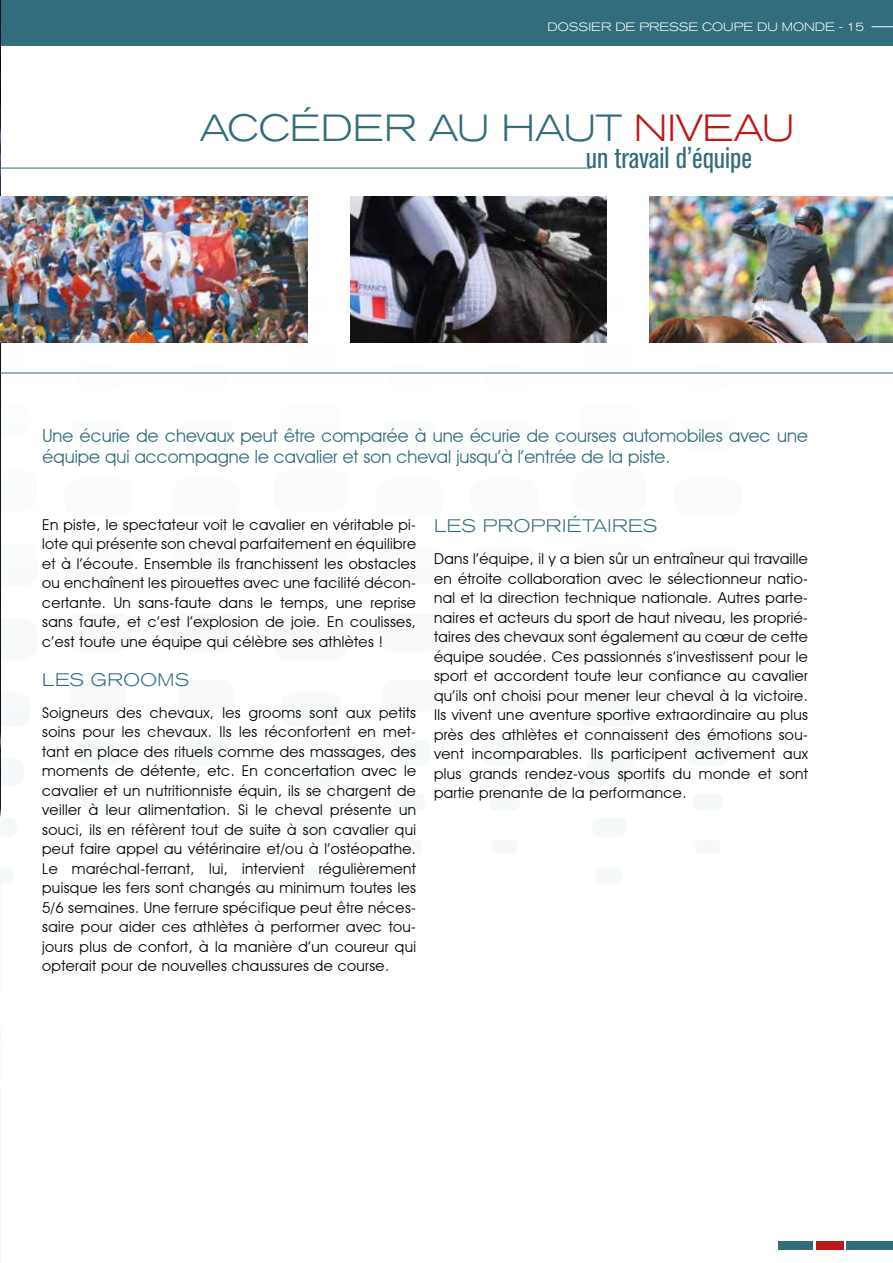
<style>
.page{position:relative;width:893px;height:1263px;background:#fff}
.page>*{position:absolute;margin:0;border:0;box-sizing:border-box;transform-origin:0 0}
.t1{font:300 expanded 37.5px "Akzidenz Grotesk BQ";color:#326d7d}
.t2{font:condensed 30px "Akzidenz Grotesk BQ";color:#326d7d}
.t3{font:18px/21px "Advantage";color:#326d7d}
.t4{font:300 expanded 18px "Akzidenz Grotesk BQ";letter-spacing:.025em;color:#326d7d}
.t5{font:15px/19.5px "Advantage";letter-spacing:.025em;color:#000;text-align:justify}
.t6{font:300 expanded 12px "Akzidenz Grotesk BQ";color:#fff}
.s1{color:#be1717}
</style>
<div class="page">
<div style="left:0;top:0;width:893px;height:45px;background:#326d7d"></div>
<div style="left:847px;top:1241px;width:46px;height:8px;background:#326d7d"></div>
<div style="left:816px;top:1241px;width:28px;height:8px;background:#be1717"></div>
<div style="left:779px;top:1241px;width:34px;height:8px;background:#326d7d"></div>
<svg style="left:872px;top:26px;width:21px;height:1px"></svg>
<div style="left:273px;top:469px;width:75px;height:43px;background:#fafcfc;border-radius:16px"></div>
<div style="left:572px;top:469px;width:75px;height:43px;background:#fafcfc;border-radius:16px"></div>
<div style="left:172px;top:478px;width:68px;height:39px;background:#fafcfc;border-radius:14px"></div>
<div style="left:470px;top:478px;width:68px;height:39px;background:#fafcfc;border-radius:14px"></div>
<div style="left:65px;top:478px;width:67px;height:39px;background:#fafcfc;border-radius:14px"></div>
<div style="left:376px;top:478px;width:67px;height:39px;background:#fafcfc;border-radius:14px"></div>
<div style="left:674px;top:478px;width:68px;height:39px;background:#fafcfc;border-radius:14px"></div>
<div style="left:273px;top:544px;width:75px;height:42px;background:#fafbfb;border-radius:16px"></div>
<div style="left:572px;top:544px;width:75px;height:42px;background:#fafbfb;border-radius:16px"></div>
<div style="left:172px;top:546px;width:68px;height:38px;background:#fafbfb;border-radius:14px"></div>
<div style="left:470px;top:546px;width:68px;height:38px;background:#fafbfb;border-radius:14px"></div>
<div style="left:65px;top:546px;width:67px;height:38px;background:#fafbfb;border-radius:14px"></div>
<div style="left:376px;top:546px;width:67px;height:38px;background:#fafbfb;border-radius:14px"></div>
<div style="left:674px;top:546px;width:68px;height:38px;background:#fafbfb;border-radius:14px"></div>
<div style="left:273px;top:618px;width:75px;height:43px;background:#f8fafa;border-radius:16px"></div>
<div style="left:572px;top:618px;width:75px;height:43px;background:#f8fafa;border-radius:16px"></div>
<div style="left:172px;top:613px;width:68px;height:39px;background:#f8fafa;border-radius:14px"></div>
<div style="left:470px;top:613px;width:68px;height:39px;background:#f8fafa;border-radius:14px"></div>
<div style="left:65px;top:613px;width:67px;height:39px;background:#f8fafa;border-radius:14px"></div>
<div style="left:376px;top:613px;width:67px;height:39px;background:#f8fafa;border-radius:14px"></div>
<div style="left:674px;top:613px;width:68px;height:39px;background:#f8fafa;border-radius:14px"></div>
<div style="left:281px;top:692px;width:60px;height:35px;background:#f6f9f9;border-radius:13px"></div>
<div style="left:579px;top:692px;width:61px;height:35px;background:#f6f9f9;border-radius:13px"></div>
<div style="left:179px;top:680px;width:54px;height:31px;background:#f7f9fa;border-radius:12px"></div>
<div style="left:477px;top:680px;width:55px;height:31px;background:#f7f9fa;border-radius:12px"></div>
<div style="left:71px;top:680px;width:55px;height:31px;background:#f7f9fa;border-radius:12px"></div>
<div style="left:382px;top:680px;width:55px;height:31px;background:#f7f9fa;border-radius:12px"></div>
<div style="left:680px;top:680px;width:55px;height:31px;background:#f7f9fa;border-radius:12px"></div>
<div style="left:287px;top:758px;width:48px;height:28px;background:#f6f9f9;border-radius:10px"></div>
<div style="left:585px;top:758px;width:49px;height:28px;background:#f6f9f9;border-radius:10px"></div>
<div style="left:184px;top:740px;width:44px;height:25px;background:#f6f9f9;border-radius:9px"></div>
<div style="left:482px;top:740px;width:44px;height:25px;background:#f6f9f9;border-radius:9px"></div>
<div style="left:77px;top:740px;width:43px;height:25px;background:#f6f9f9;border-radius:9px"></div>
<div style="left:387px;top:740px;width:44px;height:25px;background:#f6f9f9;border-radius:9px"></div>
<div style="left:686px;top:740px;width:44px;height:25px;background:#f6f9f9;border-radius:9px"></div>
<div style="left:294px;top:817px;width:34px;height:20px;background:#f6f9f9;border-radius:8px"></div>
<div style="left:592px;top:817px;width:34px;height:20px;background:#f6f9f9;border-radius:8px"></div>
<div style="left:191px;top:793px;width:30px;height:18px;background:#f6f9f9;border-radius:6px"></div>
<div style="left:489px;top:793px;width:31px;height:18px;background:#f6f9f9;border-radius:6px"></div>
<div style="left:83px;top:793px;width:31px;height:18px;background:#f6f9f9;border-radius:6px"></div>
<div style="left:394px;top:793px;width:31px;height:18px;background:#f6f9f9;border-radius:6px"></div>
<div style="left:692px;top:793px;width:31px;height:18px;background:#f6f9f9;border-radius:6px"></div>
<div style="left:297px;top:868px;width:28px;height:16px;background:#f6f9f9;border-radius:6px"></div>
<div style="left:595px;top:868px;width:28px;height:16px;background:#f6f9f9;border-radius:6px"></div>
<div style="left:193px;top:839px;width:26px;height:15px;background:#f6f9f9;border-radius:5px"></div>
<div style="left:492px;top:839px;width:25px;height:15px;background:#f6f9f9;border-radius:5px"></div>
<div style="left:86px;top:839px;width:25px;height:15px;background:#f6f9f9;border-radius:5px"></div>
<div style="left:397px;top:839px;width:25px;height:15px;background:#f6f9f9;border-radius:5px"></div>
<div style="left:695px;top:839px;width:25px;height:15px;background:#f6f9f9;border-radius:5px"></div>
<svg style="left:595px;top:246px;width:28px;height:16px"></svg>
<div style="left:179px;top:419px;width:54px;height:31px;background:#fbfcfc;border-radius:12px"></div>
<div style="left:477px;top:419px;width:55px;height:31px;background:#fbfcfc;border-radius:12px"></div>
<div style="left:71px;top:419px;width:55px;height:31px;background:#fbfcfc;border-radius:12px"></div>
<div style="left:382px;top:419px;width:55px;height:31px;background:#fbfcfc;border-radius:12px"></div>
<div style="left:680px;top:419px;width:55px;height:31px;background:#fbfcfc;border-radius:12px"></div>
<hr style="left:0;top:0;width:1px;height:1263px;background:#fbf4ec">
<img style="left:0;top:0;width:1px;height:631px">
<hr style="left:0;top:631px;width:1px;height:610px;background:#fff">
<hr style="left:0;top:168px;width:590px;height:1px;background:#326d7d">
<img style="left:0;top:196px;width:307px;height:147px">
<img style="left:650px;top:196px;width:243px;height:147px">
<img style="left:351px;top:196px;width:255px;height:147px">
<hr style="left:0;top:373px;width:893px;height:1px;background:#326d7d">
<p class="t6" style="left:548px;top:20px;width:318px">DOSSIER DE PRESSE COUPE DU MONDE - 15</p>
<h1 class="t1" style="left:200px;top:107px;width:597px">ACCÉDER AU HAUT <span class="s1">NIVEAU</span></h1>
<h2 class="t2" style="left:586px;top:141px;width:168px">un travail d’équipe</h2>
<p class="t3" style="left:43px;top:425px;width:767px">Une écurie de chevaux peut être comparée à une écurie de courses automobiles avec une équipe qui accompagne le cavalier et son cheval jusqu’à l’entrée de la piste.</p>
<p class="t5" style="left:42px;top:514px;width:375px">En piste, le spectateur voit le cavalier en véritable pi&shy;lote qui présente son cheval parfaitement en équilibre et à l’écoute. Ensemble ils franchissent les obstacles ou enchaînent les pirouettes avec une facilité décon&shy;certante. Un sans-faute dans le temps, une reprise sans faute, et c’est l’explosion de joie. En coulisses, c’est toute une équipe qui célèbre ses athlètes !</p>
<p class="t4" style="left:42px;top:669px;width:149px">LES GROOMS</p>
<p class="t5" style="left:42px;top:703px;width:375px">Soigneurs des chevaux, les grooms sont aux petits soins pour les chevaux. Ils les réconfortent en met&shy;tant en place des rituels comme des massages, des moments de détente, etc. En concertation avec le cavalier et un nutritionniste équin, ils se chargent de veiller à leur alimentation. Si le cheval présente un souci, ils en réfèrent tout de suite à son cavalier qui peut faire appel au vétérinaire et/ou à l’ostéopathe.<br>Le maréchal-ferrant, lui, intervient régulièrement puisque les fers sont changés au minimum toutes les 5/6 semaines. Une ferrure spécifique peut être néces&shy;saire pour aider ces athlètes à performer avec tou&shy;jours plus de confort, à la manière d’un coureur qui opterait pour de nouvelles chaussures de course.</p>
<p class="t4" style="left:434px;top:515px;width:225px">LES PROPRIÉTAIRES</p>
<p class="t5" style="left:434px;top:549px;width:375px">Dans l’équipe, il y a bien sûr un entraîneur qui travaille en étroite collaboration avec le sélectionneur natio&shy;nal et la direction technique nationale. Autres parte&shy;naires et acteurs du sport de haut niveau, les proprié&shy;taires des chevaux sont également au cœur de cette équipe soudée. Ces passionnés s’investissent pour le sport et accordent toute leur confiance au cavalier qu’ils ont choisi pour mener leur cheval à la victoire.<br>Ils vivent une aventure sportive extraordinaire au plus près des athlètes et connaissent des émotions sou&shy;vent incomparables. Ils participent activement aux plus grands rendez-vous sportifs du monde et sont partie prenante de la performance.</p>
</div>
